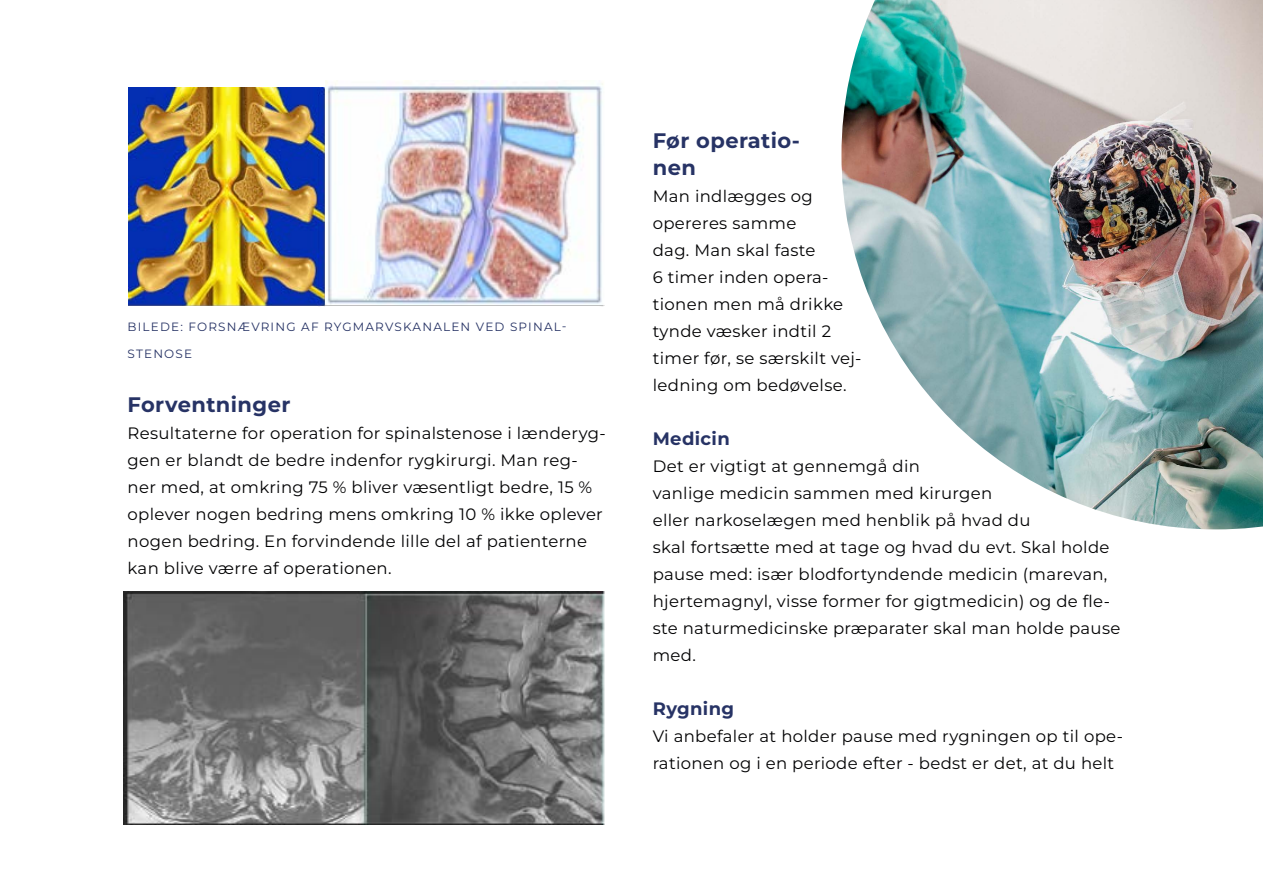
<style>
.page{position:relative;width:1263px;height:893px;background:#fff}
.page>*{position:absolute;margin:0;border:0;box-sizing:border-box;transform-origin:0 0}
.t1{font:700 21px/27px "Montserrat";letter-spacing:.02em;color:#273365}
.t2{font:700 18px "Montserrat";letter-spacing:.02em;color:#273365}
.t3{font:16.5px/27px "Montserrat";letter-spacing:.02em;color:#020203}
.t4{font:12px "Montserrat";letter-spacing:.1em;color:#273365}
</style>
<div class="page">
<img style="left:841px;top:0;width:422px;height:530px">
<img style="left:326px;top:81px;width:278px;height:225px">
<img style="left:129px;top:87px;width:197px;height:220px">
<img style="left:124px;top:592px;width:480px;height:233px">
<p class="t4" style="left:128px;top:319px;width:441px">BILEDE: FORSNÆVRING AF RYGMARVSKANALEN VED SPINAL-</p>
<p class="t4" style="left:128px;top:346px;width:66px">STENOSE</p>
<p class="t1" style="left:128px;top:390px;width:164px">Forventninger</p>
<p class="t3" style="left:128px;top:419px;width:480px">Resultaterne for operation for spinalstenose i lænderyg&shy;gen er blandt de bedre indenfor rygkirurgi. Man reg&shy;ner med, at omkring 75 % bliver væsentligt bedre, 15 % oplever nogen bedring mens omkring 10 % ikke oplever nogen bedring. En forvindende lille del af patienterne kan blive værre af operationen.</p>
<p class="t1" style="left:653px;top:126px;width:149px">Før operatio&shy;nen</p>
<p class="t3" style="left:653px;top:182px;width:210px">Man indlægges og opereres samme<br>dag. Man skal faste<br>6 timer inden opera&shy;tionen men må drikke tynde væsker indtil 2 timer før, se særskilt vej&shy;ledning om bedøvelse.</p>
<p class="t2" style="left:653px;top:426px;width:79px">Medicin</p>
<p class="t3" style="left:653px;top:452px;width:469px">Det er vigtigt at gennemgå din<br>vanlige medicin sammen med kirurgen<br>eller narkoselægen med henblik på hvad du<br>skal fortsætte med at tage og hvad du evt. Skal holde pause med: især blodfortyndende medicin (marevan, hjertemagnyl, visse former for gigtmedicin) og de fle&shy;ste naturmedicinske præparater skal man holde pause med.</p>
<p class="t2" style="left:653px;top:696px;width:83px">Rygning</p>
<p class="t3" style="left:653px;top:722px;width:472px">Vi anbefaler at holder pause med rygningen op til ope&shy;rationen og i en periode efter - bedst er det, at du helt</p>
</div>
